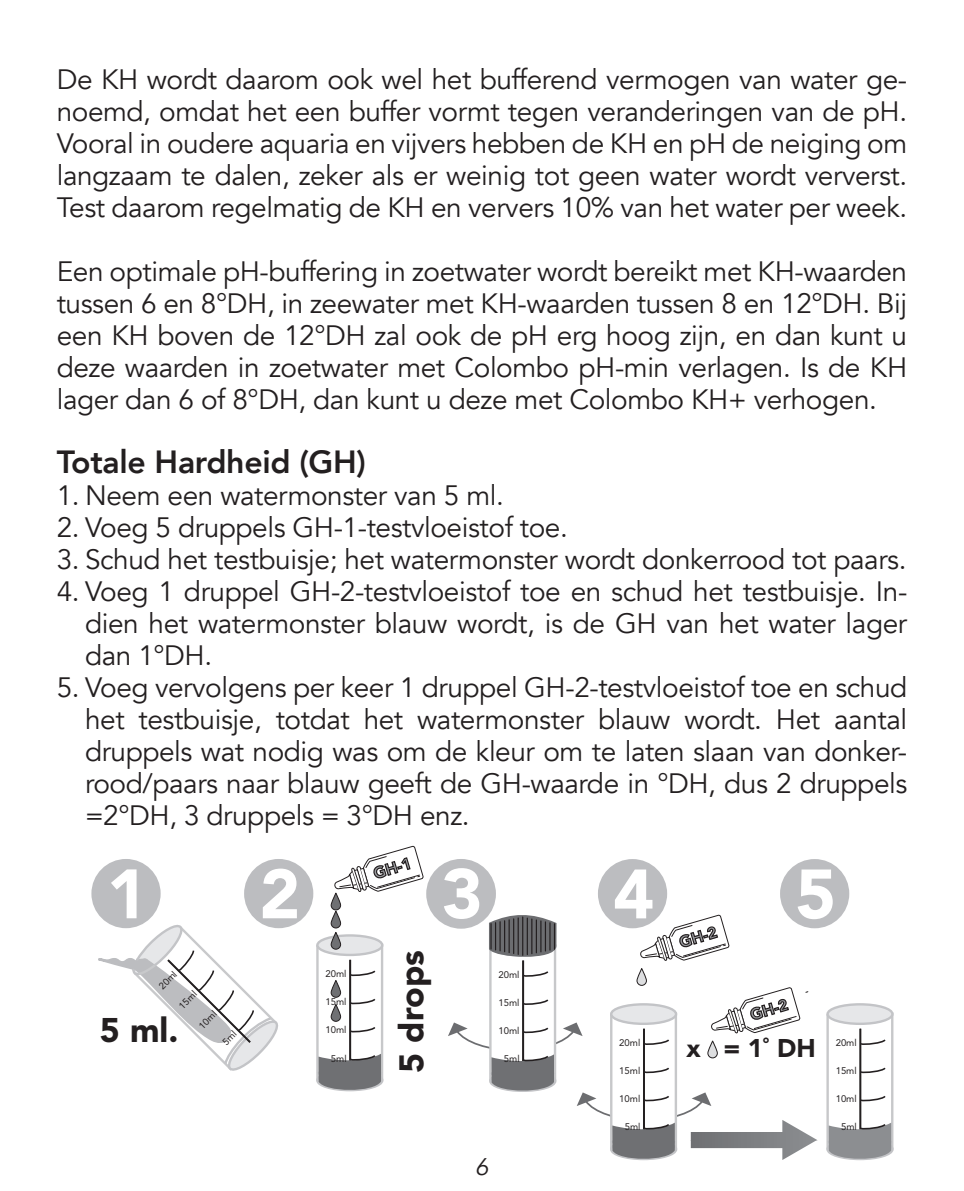
<style>
.page{position:relative;width:964px;height:1191px;background:#fff}
.page>*{position:absolute;margin:0;border:0;box-sizing:border-box;transform-origin:0 0}
.t1{font:900 69.6px "Avenir LT Std";color:#fff}
.t2{font:900 69.2px "Avenir LT Std";color:#fff}
.t3{font:900 34px "Avenir LT Std";color:#231f20}
.t4{font:800 32px "Avenir";letter-spacing:-.01em;color:#231f20}
.t5{font:28px/32px "Avenir";letter-spacing:-.015em;color:#231f20;text-align:justify}
.t6{font:900 25.6px "Avenir LT Std";color:#231f20}
.t7{font:italic 24px "Avenir";color:#231f20}
.t8{font:900 16px "Avenir LT Std";color:#9b9ca0}
.t9{font:9.6px "Avenir LT Std";color:#231f20}
</style>
<div class="page">
<svg style="left:827px;top:1004px;width:65px;height:19px"></svg>
<div style="left:826px;top:1003px;width:67px;height:22px;border:2px solid #c3c4c7;border-radius:50%"></div>
<svg style="left:826px;top:1010px;width:68px;height:151px"></svg>
<div style="left:780px;top:859px;width:69px;height:69px;background:#bcbdc0;border-radius:50%"></div>
<div style="left:598px;top:859px;width:69px;height:69px;background:#bcbdc0;border-radius:50%"></div>
<svg style="left:448px;top:913px;width:369px;height:248px"></svg>
<hr style="left:540px;top:921px;width:1px;height:31px;background:#231f20">
<hr style="left:536px;top:920px;width:1px;height:32px;background:#231f20">
<hr style="left:531px;top:919px;width:1px;height:34px;background:#231f20">
<hr style="left:527px;top:918px;width:1px;height:36px;background:#231f20">
<div style="left:426px;top:859px;width:70px;height:69px;background:#bcbdc0;border-radius:50%"></div>
<svg style="left:317px;top:935px;width:65px;height:20px"></svg>
<div style="left:316px;top:934px;width:67px;height:22px;border:2px solid #c3c4c7;border-radius:50%"></div>
<svg style="left:316px;top:942px;width:68px;height:150px"></svg>
<svg style="left:331px;top:893px;width:10px;height:17px"></svg>
<div style="left:331px;top:892px;width:10px;height:18px;border:1px solid #231f20;border-radius:5px"></div>
<svg style="left:331px;top:911px;width:10px;height:17px"></svg>
<div style="left:331px;top:910px;width:10px;height:18px;border:1px solid #231f20;border-radius:5px"></div>
<svg style="left:331px;top:932px;width:10px;height:17px"></svg>
<div style="left:331px;top:932px;width:10px;height:17px;border:1px solid #231f20;border-radius:5px"></div>
<svg style="left:331px;top:980px;width:10px;height:17px"></svg>
<div style="left:331px;top:980px;width:10px;height:17px;border:1px solid #231f20;border-radius:5px"></div>
<svg style="left:331px;top:1004px;width:10px;height:17px"></svg>
<div style="left:331px;top:1004px;width:10px;height:17px;border:1px solid #231f20;border-radius:5px"></div>
<svg style="left:334px;top:845px;width:90px;height:48px"></svg>
<div style="left:244px;top:859px;width:69px;height:69px;background:#bcbdc0;border-radius:50%"></div>
<div style="left:91px;top:859px;width:70px;height:69px;background:#bcbdc0;border-radius:50%"></div>
<svg style="left:98px;top:923px;width:182px;height:148px"></svg>
<p class="t5" style="left:57px;top:64px;width:852px">De KH wordt daarom ook wel het bufferend vermogen van water ge&shy;noemd, omdat het een buffer vormt tegen veranderingen van de pH.<br>Vooral in oudere aquaria en vijvers hebben de KH en pH de neiging om langzaam te dalen, zeker als er weinig tot geen water wordt ververst.<br>Test daarom regelmatig de KH en ververs 10% van het water per week.</p>
<p class="t5" style="left:57px;top:256px;width:852px">Een optimale pH-buffering in zoetwater wordt bereikt met KH-waarden tussen 6 en 8°DH, in zeewater met KH-waarden tussen 8 en 12°DH. Bij een KH boven de 12°DH zal ook de pH erg hoog zijn, en dan kunt u deze waarden in zoetwater met Colombo pH-min verlagen. Is de KH lager dan 6 of 8°DH, dan kunt u deze met Colombo KH+ verhogen.</p>
<p class="t4" style="left:57px;top:437px;width:311px">Totale Hardheid (GH)</p>
<p class="t5" style="left:57px;top:480px;width:449px">1. Neem een watermonster van 5 ml.</p>
<p class="t5" style="left:57px;top:512px;width:513px">2. Voeg 5 druppels GH-1-testvloeistof toe.</p>
<p class="t5" style="left:57px;top:544px;width:851px">3. Schud het testbuisje; het watermonster wordt donkerrood tot paars.</p>
<p class="t5" style="left:85px;top:576px;width:824px;text-indent:-28px">4. Voeg 1 druppel GH-2-testvloeistof toe en schud het testbuisje. In&shy;dien het watermonster blauw wordt, is de GH van het water lager dan 1°DH.</p>
<p class="t5" style="left:85px;top:672px;width:824px;text-indent:-28px">5. Voeg vervolgens per keer 1 druppel GH-2-testvloeistof toe en schud het testbuisje, totdat het watermonster blauw wordt. Het aantal druppels wat nodig was om de kleur om te laten slaan van donker&shy;rood/paars naar blauw geeft de GH-waarde in °DH, dus 2 druppels =2°DH, 3 druppels = 3°DH enz.</p>
<h2 class="t2" style="left:107px;top:852px;width:42px">1</h2>
<p class="t9" style="left:157px;top:983px;width:23px;rotate:-45deg">20ml</p>
<p class="t9" style="left:177px;top:1003px;width:23px;rotate:-45deg">15ml</p>
<p class="t9" style="left:196px;top:1023px;width:23px;rotate:-45deg">10ml</p>
<p class="t3" style="left:100px;top:1010px;width:80px">5 ml.</p>
<h2 class="t2" style="left:259px;top:852px;width:42px">2</h2>
<p class="t9" style="left:325px;top:968px;width:23px">20ml</p>
<p class="t9" style="left:325px;top:996px;width:23px">15ml</p>
<p class="t9" style="left:325px;top:1024px;width:23px">10ml</p>
<p class="t9" style="left:331px;top:1052px;width:17px">5ml</p>
<p class="t8" style="left:371px;top:864px;width:40px;rotate:-17deg">GH-1</p>
<h1 class="t1" style="left:442px;top:851px;width:43px">3</h1>
<p class="t3" style="left:391px;top:1072px;width:124px;rotate:-90deg">5 drops</p>
<p class="t9" style="left:498px;top:968px;width:23px">20ml</p>
<p class="t9" style="left:498px;top:997px;width:23px">15ml</p>
<p class="t9" style="left:498px;top:1025px;width:23px">10ml</p>
<p class="t9" style="left:504px;top:1053px;width:17px">5ml</p>
<p class="t7" style="left:475px;top:1152px;width:15px">6</p>
<h2 class="t2" style="left:613px;top:852px;width:42px">4</h2>
<p class="t9" style="left:619px;top:1037px;width:23px">20ml</p>
<p class="t9" style="left:619px;top:1065px;width:23px">15ml</p>
<p class="t9" style="left:619px;top:1093px;width:23px">10ml</p>
<p class="t9" style="left:625px;top:1121px;width:17px">5ml</p>
<p class="t8" style="left:677px;top:933px;width:40px;rotate:-17deg">GH-2</p>
<h2 class="t2" style="left:795px;top:852px;width:42px">5</h2>
<p class="t8" style="left:748px;top:1006px;width:40px;rotate:-17deg">GH-2</p>
<p class="t6" style="left:686px;top:1032px;width:131px">x = 1˚ DH</p>
<p class="t9" style="left:836px;top:1037px;width:23px">20ml</p>
<p class="t9" style="left:836px;top:1065px;width:23px">15ml</p>
<p class="t9" style="left:836px;top:1093px;width:23px">10ml</p>
<p class="t9" style="left:841px;top:1121px;width:17px">5ml</p>
</div>
